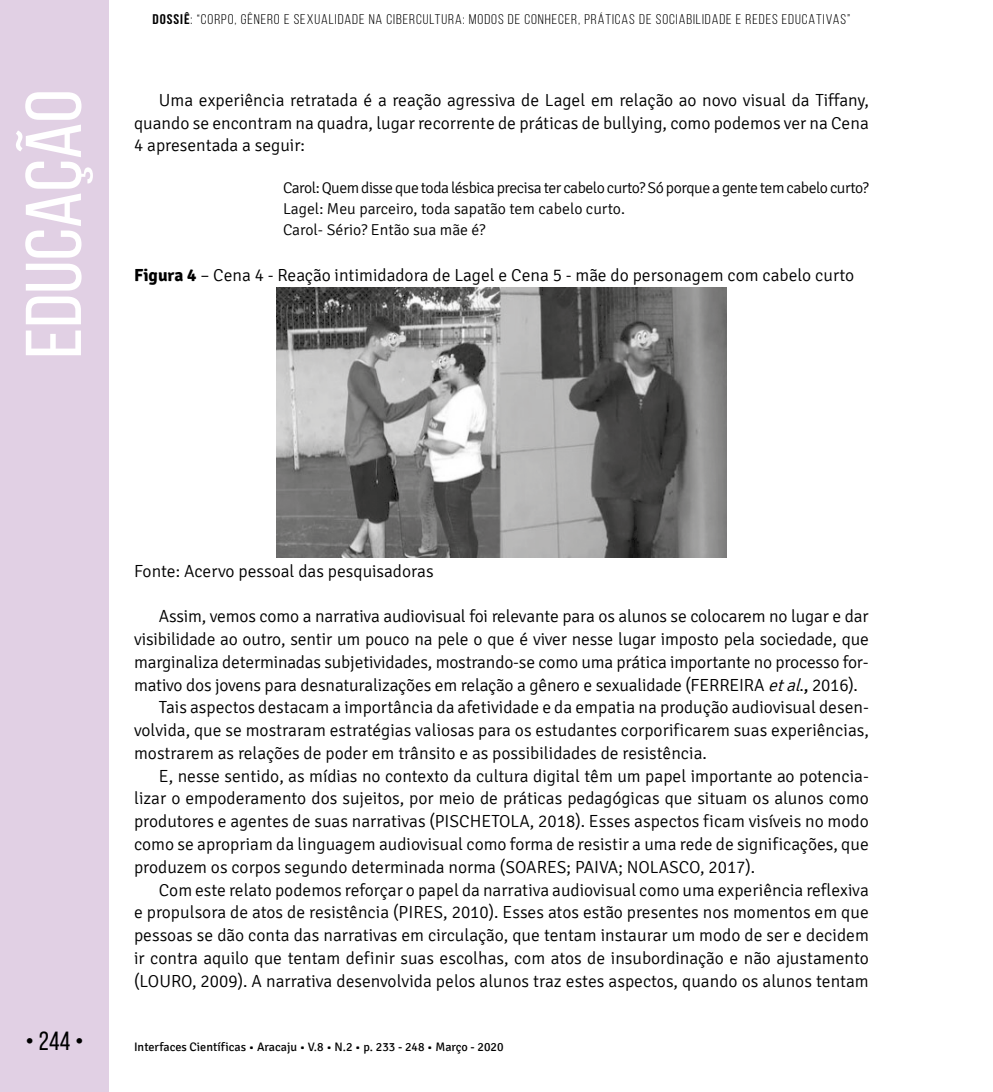
<style>
.page{position:relative;width:993px;height:1092px;background:#fff}
.page>*{position:absolute;margin:0;border:0;box-sizing:border-box;transform-origin:0 0}
.t1{font:78.75px "Bebas Neue";color:#fff;scale:1.09 1}
.t2{font:26.25px "Bebas Neue";color:#000}
.t3{font:300 17.5px/22.8px "Signika";color:#000;text-align:justify}
.t4{font:300 15.75px/21px "Signika";letter-spacing:-.03em;color:#000}
.t5{font:14px "Bebas Neue";letter-spacing:.06em;color:#000;scale:1.1 1}
.t6{font:12.25px "Signika";color:#000}
.s1{font-weight:700}
.s2{font-style:italic}
.s3{font-weight:400}
</style>
<div class="page">
<div style="left:0;top:0;width:109px;height:1091px;background:#e1d0e4"></div>
<img style="left:276px;top:288px;width:450px;height:269px">
<h1 class="t1" style="left:11px;top:358px;width:248px;rotate:-90deg">EDUCAÇÃO</h1>
<p class="t5" style="left:152px;top:11px;width:635px"><span class="s1">DOSSIÊ</span>: “CORPO, GÊNERO E SEXUALIDADE NA CIBERCULTURA: MODOS DE CONHECER, PRÁTICAS DE SOCIABILIDADE E REDES EDUCATIVAS”</p>
<p class="t3" style="left:134px;top:89px;width:736px;text-indent:25px">Uma experiência retratada é a reação agressiva de Lagel em relação ao novo visual da Tiffany, quando se encontram na quadra, lugar recorrente de práticas de bullying, como podemos ver na Cena 4 apresentada a seguir:</p>
<p class="t4" style="left:283px;top:178px;width:587px">Carol: Quem disse que toda lésbica precisa ter cabelo curto? Só porque a gente tem cabelo curto?<br>Lagel: Meu parceiro, toda sapatão tem cabelo curto.<br>Carol- Sério? Então sua mãe é?</p>
<p class="t3" style="left:134px;top:264px;width:721px"><span class="s1">Figura 4</span> – Cena 4 - Reação intimidadora de Lagel e Cena 5 - mãe do personagem com cabelo curto</p>
<p class="t3" style="left:134px;top:560px;width:301px">Fonte: Acervo pessoal das pesquisadoras</p>
<p class="t3" style="left:159px;top:605px;width:711px">Assim, vemos como a narrativa audiovisual foi relevante para os alunos se colocarem no lugar e dar</p>
<p class="t3" style="left:134px;top:628px;width:736px">visibilidade ao outro, sentir um pouco na pele o que é viver nesse lugar imposto pela sociedade, que</p>
<p class="t3" style="left:134px;top:651px;width:736px">marginaliza determinadas subjetividades, mostrando-se como uma prática importante no processo for-</p>
<p class="t3" style="left:134px;top:673px;width:725px">mativo dos jovens para desnaturalizações em relação a gênero e sexualidade (FERREIRA <span class="s2">etal</span>.<span class="s3">,</span> 2016).</p>
<p class="t3" style="left:159px;top:696px;width:711px">Tais aspectos destacam a importância da afetividade e da empatia na produção audiovisual desen-</p>
<p class="t3" style="left:134px;top:719px;width:736px">volvida, que se mostraram estratégias valiosas para os estudantes corporificarem suas experiências,</p>
<p class="t3" style="left:134px;top:742px;width:574px">mostrarem as relações de poder em trânsito e as possibilidades de resistência.</p>
<p class="t3" style="left:159px;top:764px;width:711px">E, nesse sentido, as mídias no contexto da cultura digital têm um papel importante ao potencia-</p>
<p class="t3" style="left:134px;top:787px;width:736px">lizar o empoderamento dos sujeitos, por meio de práticas pedagógicas que situam os alunos como</p>
<p class="t3" style="left:134px;top:810px;width:736px">produtores e agentes de suas narrativas (PISCHETOLA, 2018). Esses aspectos ficam visíveis no modo</p>
<p class="t3" style="left:134px;top:833px;width:736px">como se apropriam da linguagem audiovisual como forma de resistir a uma rede de significações, que</p>
<p class="t3" style="left:134px;top:855px;width:622px">produzem os corpos segundo determinada norma (SOARES; PAIVA; NOLASCO, 2017).</p>
<p class="t3" style="left:159px;top:878px;width:711px">Com este relato podemos reforçar o papel da narrativa audiovisual como uma experiência reflexiva</p>
<p class="t3" style="left:134px;top:901px;width:736px">e propulsora de atos de resistência (PIRES, 2010). Esses atos estão presentes nos momentos em que</p>
<p class="t3" style="left:134px;top:924px;width:736px">pessoas se dão conta das narrativas em circulação, que tentam instaurar um modo de ser e decidem</p>
<p class="t3" style="left:134px;top:946px;width:736px">ir contra aquilo que tentam definir suas escolhas, com atos de insubordinação e não ajustamento</p>
<p class="t3" style="left:134px;top:969px;width:736px">(LOURO, 2009). A narrativa desenvolvida pelos alunos traz estes aspectos, quando os alunos tentam</p>
<h2 class="t2" style="left:26px;top:1026px;width:60px">• 244 •</h2>
<p class="t6" style="left:134px;top:1040px;width:371px">Interfaces Científicas • Aracaju • V.8 • N.2 • p. 233 - 248 • Março - 2020</p>
</div>
